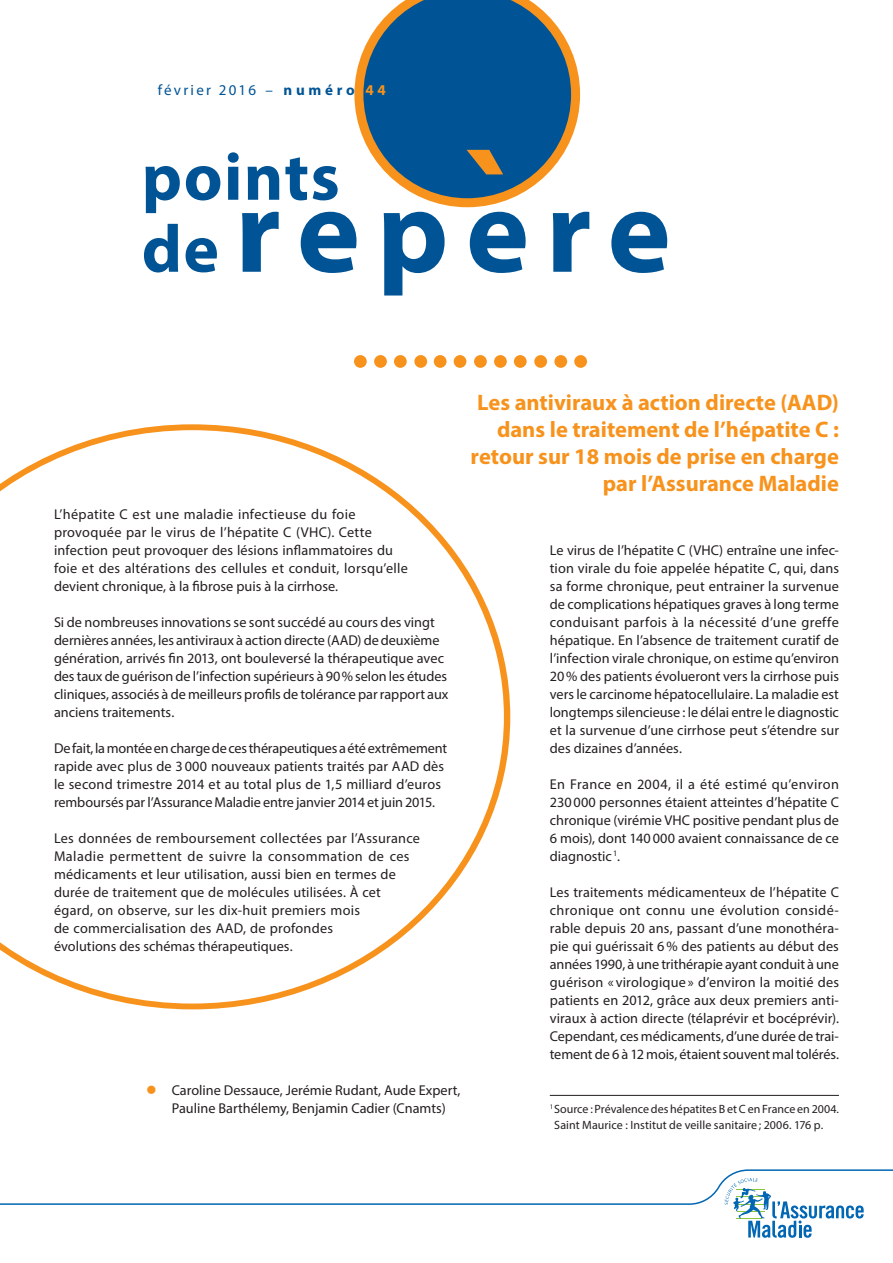
<style>
.page{position:relative;width:893px;height:1263px;background:#fff}
.page>*{position:absolute;margin:0;border:0;box-sizing:border-box;transform-origin:0 0}
.t1{font:700 120px "Myriad Pro";letter-spacing:.14em;color:#005495}
.t2{font:700 67.5px "Myriad Pro";letter-spacing:.02em;color:#005495}
.t3{font:700 22.5px/27px "Myriad Pro";color:#f7931d;text-align:right}
.t4{font:15px "Myriad Pro";letter-spacing:.15em;color:#005495}
.texte_courant{font:14.25px/18px "Myriad Pro";letter-spacing:.005em;color:#231f20}
.note_bas_de_page_pre{font:12px/16.5px "Myriad Pro";letter-spacing:.005em;color:#231f20}
.s1{font-weight:700}
.s2{font-weight:700;color:#f7931d}
.s3{font-size:67.5px}
</style>
<div class="page">
<svg style="left:354px;top:63px;width:226px;height:144px"></svg>
<svg style="left:359px;top:0;width:217px;height:203px;background:#3f7295"></svg>
<svg style="left:0;top:424px;width:510px;height:585px"></svg>
<div style="left:354px;top:355px;width:13px;height:13px;background:#f7931d;border-radius:50%"></div>
<div style="left:374px;top:355px;width:13px;height:13px;background:#f7931d;border-radius:50%"></div>
<div style="left:394px;top:355px;width:13px;height:13px;background:#f7931d;border-radius:50%"></div>
<div style="left:414px;top:355px;width:13px;height:13px;background:#f7931d;border-radius:50%"></div>
<div style="left:434px;top:355px;width:13px;height:13px;background:#f7931d;border-radius:50%"></div>
<div style="left:454px;top:355px;width:12px;height:13px;background:#f7931d;border-radius:50%"></div>
<div style="left:474px;top:355px;width:13px;height:13px;background:#f7931d;border-radius:50%"></div>
<div style="left:494px;top:355px;width:13px;height:13px;background:#f7931d;border-radius:50%"></div>
<div style="left:514px;top:355px;width:13px;height:13px;background:#f7931d;border-radius:50%"></div>
<div style="left:534px;top:355px;width:13px;height:13px;background:#f7931d;border-radius:50%"></div>
<div style="left:554px;top:355px;width:13px;height:13px;background:#f7931d;border-radius:50%"></div>
<div style="left:574px;top:355px;width:13px;height:13px;background:#f7931d;border-radius:50%"></div>
<hr style="left:550px;top:1095px;width:289px;height:1px;background:#231f20">
<svg style="left:0;top:1169px;width:893px;height:69px"></svg>
<p class="t4" style="left:158px;top:81px;width:230px">février 2016 – <span class="s1">numéro</span> <span class="s2">44</span></p>
<p class="t2" style="left:142px;top:133px;width:199px">points</p>
<p class="t1" style="left:142px;top:153px;width:531px"><span class="s3">de</span> repere</p>
<p class="texte_courant" style="left:54px;top:505px;width:356px">L’hépatite C est une maladie infectieuse du foie provoquée par le virus de l’hépatite C (VHC). Cette infection peut provoquer des lésions inflammatoires du foie et des altérations des cellules et conduit, lorsqu’elle devient chronique, à la fibrose puis à la cirrhose.</p>
<p class="texte_courant" style="left:54px;top:613px;width:396px">Si de nombreuses innovations se sont succédé au cours des vingt dernières années, les antiviraux à action directe (AAD) de deuxième génération, arrivés fin 2013, ont bouleversé la thérapeutique avec des taux de guérison de l’infection supérieurs à 90% selon les études cliniques, associés à de meilleurs profils de tolérance par rapport aux anciens traitements.</p>
<p class="texte_courant" style="left:54px;top:739px;width:395px">De fait, la montée en charge de ces thérapeutiques a été extrêmement rapide avec plus de 3 000 nouveaux patients traités par AAD dès le second trimestre 2014 et au total plus de 1,5 milliard d’euros remboursés par l’Assurance Maladie entre janvier 2014 et juin 2015.</p>
<p class="texte_courant" style="left:54px;top:829px;width:367px">Les données de remboursement collectées par l’Assurance Maladie permettent de suivre la consommation de ces médicaments et leur utilisation, aussi bien en termes de durée de traitement que de molécules utilisées. À cet égard, on observe, sur les dix-huit premiers mois<br>de commercialisation des AAD, de profondes<br>évolutions des schémas thérapeutiques.</p>
<p class="texte_courant" style="left:172px;top:1081px;width:290px">Caroline Dessauce, Jerémie Rudant, Aude Expert,<br>Pauline Barthélemy, Benjamin Cadier (Cnamts)</p>
<p class="t3" style="left:471px;top:388px;width:370px">Les antiviraux à action directe (AAD) dans le traitement de l’hépatite C : retour sur 18 mois de prise en charge par l’Assurance Maladie</p>
<p class="texte_courant" style="left:550px;top:541px;width:291px;text-align:justify">Le virus de l’hépatite C (VHC) entraîne une infec&shy;tion virale du foie appelée hépatite C, qui, dans sa forme chronique, peut entrainer la survenue de complications hépatiques graves à long terme conduisant parfois à la nécessité d’une greffe hépatique. En l’absence de traitement curatif de l’infection virale chronique, on estime qu’environ 20% des patients évolueront vers la cirrhose puis vers le carcinome hépatocellulaire. La maladie est longtemps silencieuse : le délai entre le diagnostic et la survenue d’une cirrhose peut s’étendre sur des dizaines d’années.</p>
<p class="texte_courant" style="left:550px;top:775px;width:291px;text-align:justify">En France en 2004, il a été estimé qu’environ 230000 personnes étaient atteintes d’hépatite C chronique (virémie VHC positive pendant plus de 6 mois), dont 140000 avaient connaissance de ce diagnostic<sup>1</sup>.</p>
<p class="texte_courant" style="left:550px;top:883px;width:291px;text-align:justify">Les traitements médicamenteux de l’hépatite C chronique ont connu une évolution considé&shy;rable depuis 20 ans, passant d’une monothéra&shy;pie qui guérissait 6% des patients au début des années 1990, à une trithérapie ayant conduit à une guérison « virologique » d’environ la moitié des patients en 2012, grâce aux deux premiers anti&shy;viraux à action directe (télaprévir et bocéprévir).<br>Cependant, ces médicaments, d’une durée de trai&shy;tement de 6 à 12 mois, étaient souvent mal tolérés.</p>
<p class="note_bas_de_page_pre" style="left:554px;top:1100px;width:286px;text-indent:-4px"><sup>1</sup> Source : Prévalence des hépatites B et C en France en 2004.<br>Saint Maurice : Institut de veille sanitaire; 2006. 176 p.</p>
</div>
